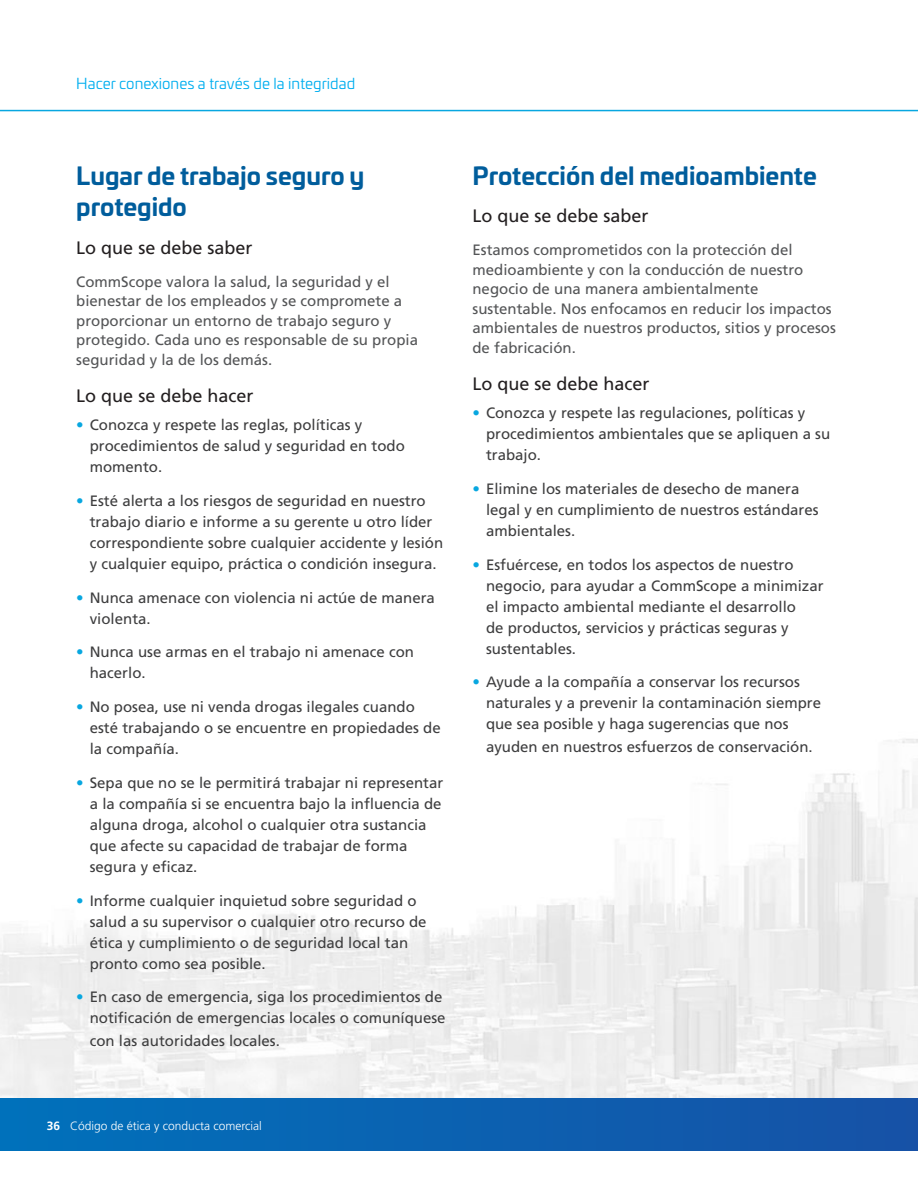
<style>
.page{position:relative;width:918px;height:1188px;background:#fff}
.page>*{position:absolute;margin:0;border:0;box-sizing:border-box;transform-origin:0 0}
.t1{font:700 24px/31.5px "Univia Pro";color:#005d9c}
.t2{font:18px "Frutiger LT Pro";color:#231f20}
.t3{font:15px/21px "Frutiger LT Pro";color:#3e3e3f}
.t4{font:15px/19.5px "Frutiger LT Pro";color:#545557}
.t5{font:15px "Univia Pro";color:#00aeef}
.t6{font:300 12px "Frutiger LT Pro";color:#fff}
.s1{color:#08a7e0}
.s2{font-weight:700}
</style>
<div class="page">
<img style="left:0;top:739px;width:918px;height:360px">
<div style="left:0;top:1099px;width:918px;height:51px;background:linear-gradient(to right,#0071bb,#1751a6)"></div>
<hr style="left:0;top:110px;width:918px;height:1px;background:#08a7e0">
<p class="t5" style="left:76px;top:72px;width:280px">Hacer conexiones a través de la integridad</p>
<h1 class="t1" style="left:76px;top:158px;width:290px">Lugar de trabajo seguro y protegido</h1>
<p class="t2" style="left:76px;top:237px;width:178px">Lo que se debe saber</p>
<p class="t4" style="left:76px;top:272px;width:343px">CommScope valora la salud, la seguridad y el bienestar de los empleados y se compromete a proporcionar un entorno de trabajo seguro y protegido. Cada uno es responsable de su propia seguridad y la de los demás.</p>
<p class="t2" style="left:76px;top:386px;width:179px">Lo que se debe hacer</p>
<p class="t3" style="left:90px;top:414px;width:317px;text-indent:-14px"><span class="s1">•</span> Conozca y respete las reglas, políticas y procedimientos de salud y seguridad en todo momento.</p>
<p class="t3" style="left:90px;top:490px;width:355px;text-indent:-14px"><span class="s1">•</span> Esté alerta a los riesgos de seguridad en nuestro trabajo diario e informe a su gerente u otro líder correspondiente sobre cualquier accidente y lesión y cualquier equipo, práctica o condición insegura.</p>
<p class="t3" style="left:90px;top:587px;width:347px;text-indent:-14px"><span class="s1">•</span> Nunca amenace con violencia ni actúe de manera violenta.</p>
<p class="t3" style="left:90px;top:642px;width:326px;text-indent:-14px"><span class="s1">•</span> Nunca use armas en el trabajo ni amenace con hacerlo.</p>
<p class="t3" style="left:90px;top:696px;width:352px;text-indent:-14px"><span class="s1">•</span> No posea, use ni venda drogas ilegales cuando esté trabajando o se encuentre en propiedades de la compañía.</p>
<p class="t3" style="left:90px;top:772px;width:355px;text-indent:-14px"><span class="s1">•</span> Sepa que no se le permitirá trabajar ni representar a la compañía si se encuentra bajo la influencia de alguna droga, alcohol o cualquier otra sustancia que afecte su capacidad de trabajar de forma segura y eficaz.</p>
<p class="t3" style="left:90px;top:890px;width:338px;text-indent:-14px"><span class="s1">•</span> Informe cualquier inquietud sobre seguridad o salud a su supervisor o cualquier otro recurso de ética y cumplimiento o de seguridad local tan pronto como sea posible.</p>
<p class="t3" style="left:76px;top:987px;width:371px;text-align:right"><span class="s1">•</span> En caso de emergencia, siga los procedimientos de notificación de emergencias locales o comuníquese</p>
<p class="t3" style="left:90px;top:1030px;width:192px">con las autoridades locales.</p>
<h1 class="t1" style="left:472px;top:158px;width:346px">Protección del medioambiente</h1>
<p class="t2" style="left:472px;top:206px;width:178px">Lo que se debe saber</p>
<p class="t4" style="left:472px;top:240px;width:365px">Estamos comprometidos con la protección del medioambiente y con la conducción de nuestro negocio de una manera ambientalmente sustentable. Nos enfocamos en reducir los impactos ambientales de nuestros productos, sitios y procesos de fabricación.</p>
<p class="t2" style="left:472px;top:374px;width:179px">Lo que se debe hacer</p>
<p class="t3" style="left:486px;top:402px;width:346px;text-indent:-14px"><span class="s1">•</span> Conozca y respete las regulaciones, políticas y procedimientos ambientales que se apliquen a su trabajo.</p>
<p class="t3" style="left:486px;top:478px;width:334px;text-indent:-14px"><span class="s1">•</span> Elimine los materiales de desecho de manera legal y en cumplimiento de nuestros estándares ambientales.</p>
<p class="t3" style="left:486px;top:554px;width:339px;text-indent:-14px"><span class="s1">•</span> Esfuércese, en todos los aspectos de nuestro negocio, para ayudar a CommScope a minimizar el impacto ambiental mediante el desarrollo<br>de productos, servicios y prácticas seguras y sustentables.</p>
<p class="t3" style="left:486px;top:672px;width:337px;text-indent:-14px"><span class="s1">•</span> Ayude a la compañía a conservar los recursos naturales y a prevenir la contaminación siempre que sea posible y haga sugerencias que nos</p>
<p class="t3" style="left:486px;top:736px;width:328px">ayuden en nuestros esfuerzos de conservación.</p>
<p class="t6" style="left:47px;top:1118px;width:217px"><span class="s2">36</span> Código de ética y conducta comercial</p>
</div>
